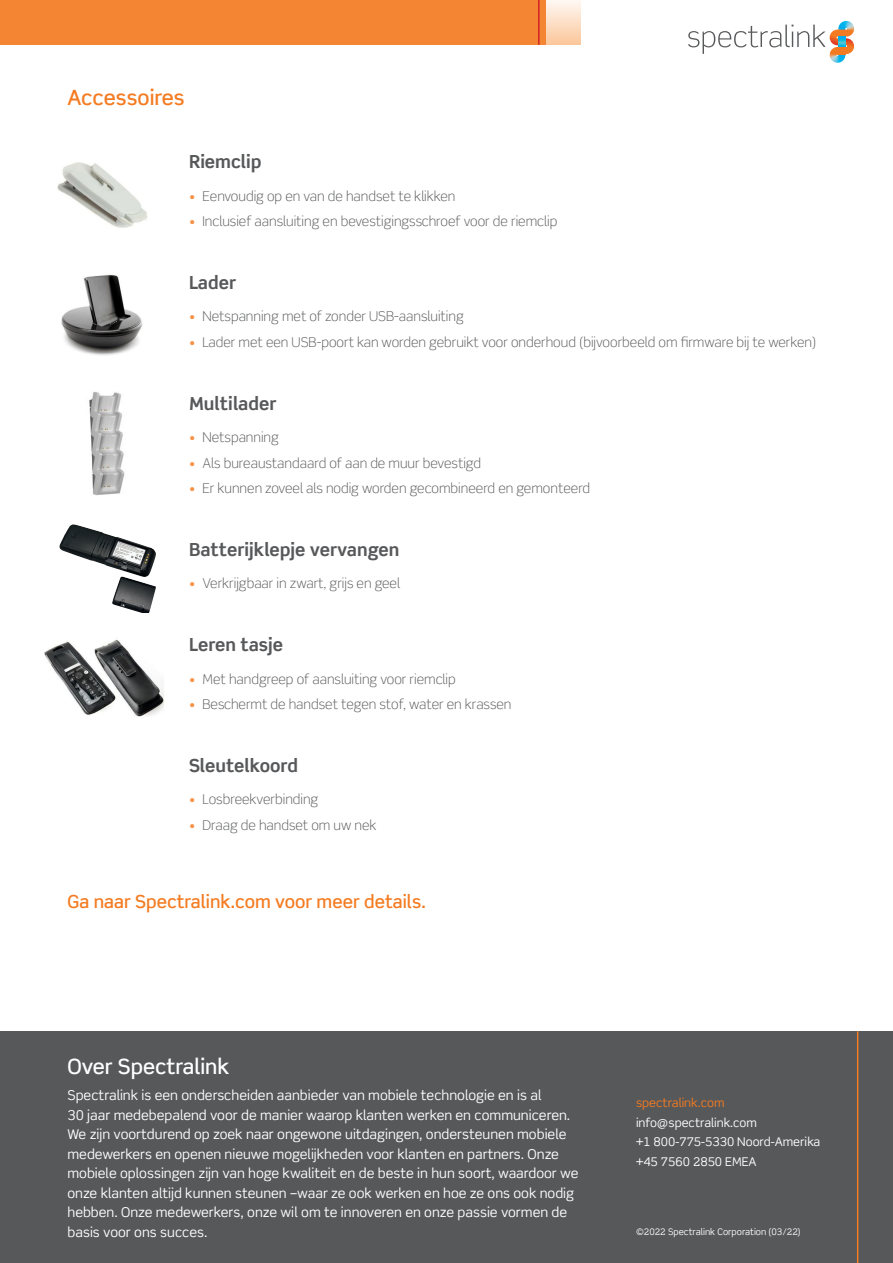
<style>
.page{position:relative;width:893px;height:1263px;background:#fff}
.page>*{position:absolute;margin:0;border:0;box-sizing:border-box;transform-origin:0 0}
.t1{font:500 21px "Scene Std";color:#fff}
.body_copy{font:500 21px "Scene Std";color:#f47b21}
.subheadings-blue{font:700 18px "Scene Std";color:#57585a}
.body_copy-2{font:500 18px "Scene Std";color:#f47b21}
.t2{font:13.5px/19.5px "Scene Std";color:#fff}
.t3{font:300 13.5px "Scene Std";color:#57585a}
.t4{font:12px/19.5px "Scene Std";color:#fff}
.t5{font:12px "Scene Std";color:#f47b21}
.t6{font:9px "Scene Std";color:#fff}
.s1{color:#f69246}
</style>
<div class="page">
<div style="left:0;top:1031px;width:893px;height:232px;background:#57585a"></div>
<hr style="left:857px;top:1031px;width:1px;height:232px;background:#f47b21">
<div style="left:0;top:0;width:546px;height:45px;background:#f48533"></div>
<div style="left:546px;top:0;width:34px;height:45px;background:linear-gradient(to bottom,#fef8f3,#fcc69a)"></div>
<hr style="left:538px;top:0;width:2px;height:45px;background:#d1232a">
<img style="left:829px;top:56px;width:17px;height:7px">
<img style="left:839px;top:21px;width:14px;height:4px">
<svg style="left:688px;top:25px;width:166px;height:31px"></svg>
<img style="left:57px;top:162px;width:91px;height:66px">
<img style="left:61px;top:274px;width:82px;height:82px">
<img style="left:89px;top:391px;width:36px;height:105px">
<img style="left:59px;top:524px;width:97px;height:89px">
<img style="left:44px;top:639px;width:121px;height:78px">
<p class="body_copy" style="left:68px;top:85px;width:119px">Accessoires</p>
<p class="subheadings-blue" style="left:189px;top:151px;width:74px">Riemclip</p>
<p class="t3" style="left:189px;top:188px;width:268px"><span class="s1">•</span> Eenvoudig op en van de handset te klikken</p>
<p class="t3" style="left:189px;top:213px;width:370px"><span class="s1">•</span> Inclusief aansluiting en bevestigingsschroef voor de riemclip</p>
<p class="subheadings-blue" style="left:189px;top:271px;width:49px">Lader</p>
<p class="t3" style="left:189px;top:308px;width:276px"><span class="s1">•</span> Netspanning met of zonder USB-aansluiting</p>
<p class="t3" style="left:189px;top:334px;width:629px"><span class="s1">•</span> Lader met een USB-poort kan worden gebruikt voor onderhoud (bijvoorbeeld om firmware bij te werken)</p>
<p class="subheadings-blue" style="left:189px;top:392px;width:89px">Multilader</p>
<p class="t3" style="left:189px;top:429px;width:91px"><span class="s1">•</span> Netspanning</p>
<p class="t3" style="left:189px;top:455px;width:293px"><span class="s1">•</span> Als bureaustandaard of aan de muur bevestigd</p>
<p class="t3" style="left:189px;top:480px;width:403px"><span class="s1">•</span> Er kunnen zoveel als nodig worden gecombineerd en gemonteerd</p>
<p class="subheadings-blue" style="left:189px;top:538px;width:212px">Batterijklepje vervangen</p>
<p class="t3" style="left:189px;top:575px;width:213px"><span class="s1">•</span> Verkrijgbaar in zwart, grijs en geel</p>
<p class="subheadings-blue" style="left:189px;top:634px;width:96px">Leren tasje</p>
<p class="t3" style="left:189px;top:671px;width:268px"><span class="s1">•</span> Met handgreep of aansluiting voor riemclip</p>
<p class="t3" style="left:189px;top:696px;width:324px"><span class="s1">•</span> Beschermt de handset tegen stof, water en krassen</p>
<p class="subheadings-blue" style="left:189px;top:754px;width:111px">Sleutelkoord</p>
<p class="t3" style="left:189px;top:791px;width:131px"><span class="s1">•</span> Losbreekverbinding</p>
<p class="t3" style="left:189px;top:817px;width:189px"><span class="s1">•</span> Draag de handset om uw nek</p>
<p class="body_copy-2" style="left:68px;top:890px;width:360px">Ga naar Spectralink.com voor meer details.</p>
<h1 class="t1" style="left:68px;top:1053px;width:163px">Over Spectralink</h1>
<p class="t2" style="left:68px;top:1085px;width:512px">Spectralink is een onderscheiden aanbieder van mobiele technologie en is al<br>30 jaar medebepalend voor de manier waarop klanten werken en communiceren.<br>We zijn voortdurend op zoek naar ongewone uitdagingen, ondersteunen mobiele medewerkers en openen nieuwe mogelijkheden voor klanten en partners. Onze mobiele oplossingen zijn van hoge kwaliteit en de beste in hun soort, waardoor we onze klanten altijd kunnen steunen –waar ze ook werken en hoe ze ons ook nodig hebben. Onze medewerkers, onze wil om te innoveren en onze passie vormen de basis voor ons succes.</p>
<p class="t5" style="left:636px;top:1096px;width:90px">spectralink.com</p>
<p class="t4" style="left:636px;top:1113px;width:186px">info@spectralink.com<br>+1 800-775-5330 Noord-Amerika +45 7560 2850 EMEA</p>
<p class="t6" style="left:636px;top:1226px;width:166px">©2022 Spectralink Corporation (03/22)</p>
</div>
